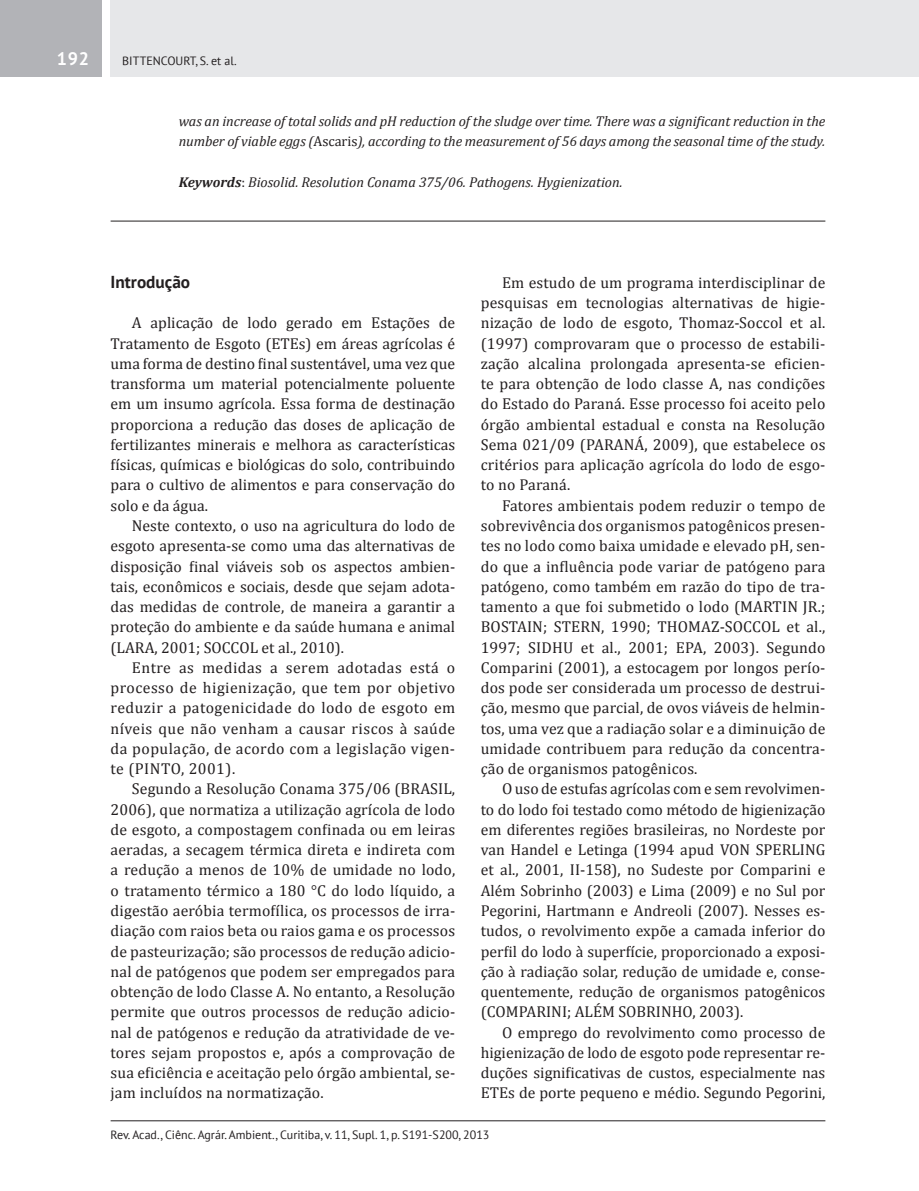
<style>
.page{position:relative;width:919px;height:1191px;background:#fff}
.page>*{position:absolute;margin:0;border:0;box-sizing:border-box;transform-origin:0 0}
.t1{font:700 18px "PT Sans";color:#fff}
.t2{font:700 17.25px "PT Sans";color:#231f20}
.t3{font:15.75px/20.2px "Cambria";color:#231f20;text-align:justify}
.t4{font:italic 14.25px/20.2px "Cambria";letter-spacing:-.005em;color:#231f20}
.t5{font:12px "PT Sans";color:#231f20}
.s1{font-style:normal}
.s2{font-weight:700}
</style>
<div class="page">
<div style="left:111px;top:0;width:807px;height:77px;background:#e6e7e9"></div>
<div style="left:0;top:0;width:102px;height:77px;background:#b2b3b7"></div>
<hr style="left:111px;top:1120px;width:714px;height:1px;background:#231f20">
<hr style="left:111px;top:221px;width:714px;height:1px;background:#231f20">
<p class="t1" style="left:57px;top:47px;width:34px">192</p>
<p class="t5" style="left:122px;top:53px;width:116px">BITTENCOURT, S. et al.</p>
<p class="t4" style="left:179px;top:110px;width:648px">was an increase of total solids and pH reduction of the sludge over time. There was a significant reduction in the number of viable eggs (<span class="s1">Ascaris</span>), according to the measurement of 56 days among the seasonal time of the study.</p>
<p class="t4" style="left:179px;top:171px;width:445px"><span class="s2">Keywords</span><span class="s1">:</span> Biosolid. Resolution Conama 375/06. Pathogens. Hygienization.</p>
<p class="t2" style="left:111px;top:270px;width:81px">Introdução</p>
<p class="t3" style="left:111px;top:313px;width:346px;text-indent:21px">A aplicação de lodo gerado em Estações de Tratamento de Esgoto (ETEs) em áreas agrícolas é uma forma de destino final sustentável, uma vez que transforma um material potencialmente poluente em um insumo agrícola. Essa forma de destinação proporciona a redução das doses de aplicação de fertilizantes minerais e melhora as características físicas, químicas e biológicas do solo, contribuindo para o cultivo de alimentos e para conservação do solo e da água.</p>
<p class="t3" style="left:111px;top:515px;width:346px;text-indent:21px">Neste contexto, o uso na agricultura do lodo de esgoto apresenta-se como uma das alternativas de disposição final viáveis sob os aspectos ambien&shy;tais, econômicos e sociais, desde que sejam adota&shy;das medidas de controle, de maneira a garantir a proteção do ambiente e da saúde humana e animal (LARA, 2001; SOCCOL et al., 2010).</p>
<p class="t3" style="left:111px;top:657px;width:346px;text-indent:21px">Entre as medidas a serem adotadas está o processo de higienização, que tem por objetivo reduzir a patogenicidade do lodo de esgoto em níveis que não venham a causar riscos à saúde da população, de acordo com a legislação vigen&shy;te (PINTO, 2001).</p>
<p class="t3" style="left:111px;top:779px;width:346px;text-indent:21px">Segundo a Resolução Conama 375/06 (BRASIL, 2006), que normatiza a utilização agrícola de lodo de esgoto, a compostagem confinada ou em leiras aeradas, a secagem térmica direta e indireta com a redução a menos de 10% de umidade no lodo, o tratamento térmico a 180 °C do lodo líquido, a digestão aeróbia termofílica, os processos de irra&shy;diação com raios beta ou raios gama e os processos de pasteurização; são processos de redução adicio&shy;nal de patógenos que podem ser empregados para obtenção de lodo Classe A. No entanto, a Resolução permite que outros processos de redução adicio&shy;nal de patógenos e redução da atratividade de ve&shy;tores sejam propostos e, após a comprovação de sua eficiência e aceitação pelo órgão ambiental, se&shy;jam incluídos na normatização.</p>
<p class="t3" style="left:480px;top:272px;width:346px;text-indent:21px">Em estudo de um programa interdisciplinar de pesquisas em tecnologias alternativas de higie&shy;nização de lodo de esgoto, Thomaz-Soccol et al. (1997) comprovaram que o processo de estabili&shy;zação alcalina prolongada apresenta-se eficien&shy;te para obtenção de lodo classe A, nas condições do Estado do Paraná. Esse processo foi aceito pelo órgão ambiental estadual e consta na Resolução Sema 021/09 (PARANÁ, 2009), que estabelece os critérios para aplicação agrícola do lodo de esgo&shy;to no Paraná.</p>
<p class="t3" style="left:480px;top:495px;width:346px;text-indent:21px">Fatores ambientais podem reduzir o tempo de sobrevivência dos organismos patogênicos presen&shy;tes no lodo como baixa umidade e elevado pH, sen&shy;do que a influência pode variar de patógeno para patógeno, como também em razão do tipo de tra&shy;tamento a que foi submetido o lodo (MARTIN JR.; BOSTAIN; STERN, 1990; THOMAZ-SOCCOL et al., 1997; SIDHU et al., 2001; EPA, 2003). Segundo Comparini (2001), a estocagem por longos perío&shy;dos pode ser considerada um processo de destrui&shy;ção, mesmo que parcial, de ovos viáveis de helmin&shy;tos, uma vez que a radiação solar e a diminuição de umidade contribuem para redução da concentra&shy;ção de organismos patogênicos.</p>
<p class="t3" style="left:480px;top:779px;width:346px;text-indent:21px">O uso de estufas agrícolas com e sem revolvimen&shy;to do lodo foi testado como método de higienização em diferentes regiões brasileiras, no Nordeste por van Handel e Letinga (1994 apud VON SPERLING et al., 2001, II-158), no Sudeste por Comparini e Além Sobrinho (2003) e Lima (2009) e no Sul por Pegorini, Hartmann e Andreoli (2007). Nesses es&shy;tudos, o revolvimento expõe a camada inferior do perfil do lodo à superfície, proporcionado a exposi&shy;ção à radiação solar, redução de umidade e, conse&shy;quentemente, redução de organismos patogênicos (COMPARINI; ALÉM SOBRINHO, 2003).</p>
<p class="t3" style="left:480px;top:1022px;width:346px;text-indent:21px">O emprego do revolvimento como processo de higienização de lodo de esgoto pode representar re&shy;duções significativas de custos, especialmente nas ETEs de porte pequeno e médio. Segundo Pegorini,</p>
<p class="t5" style="left:111px;top:1126px;width:380px">Rev. Acad., Ciênc. Agrár. Ambient., Curitiba, v. 11, Supl. 1, p. S191-S200, 2013</p>
</div>
